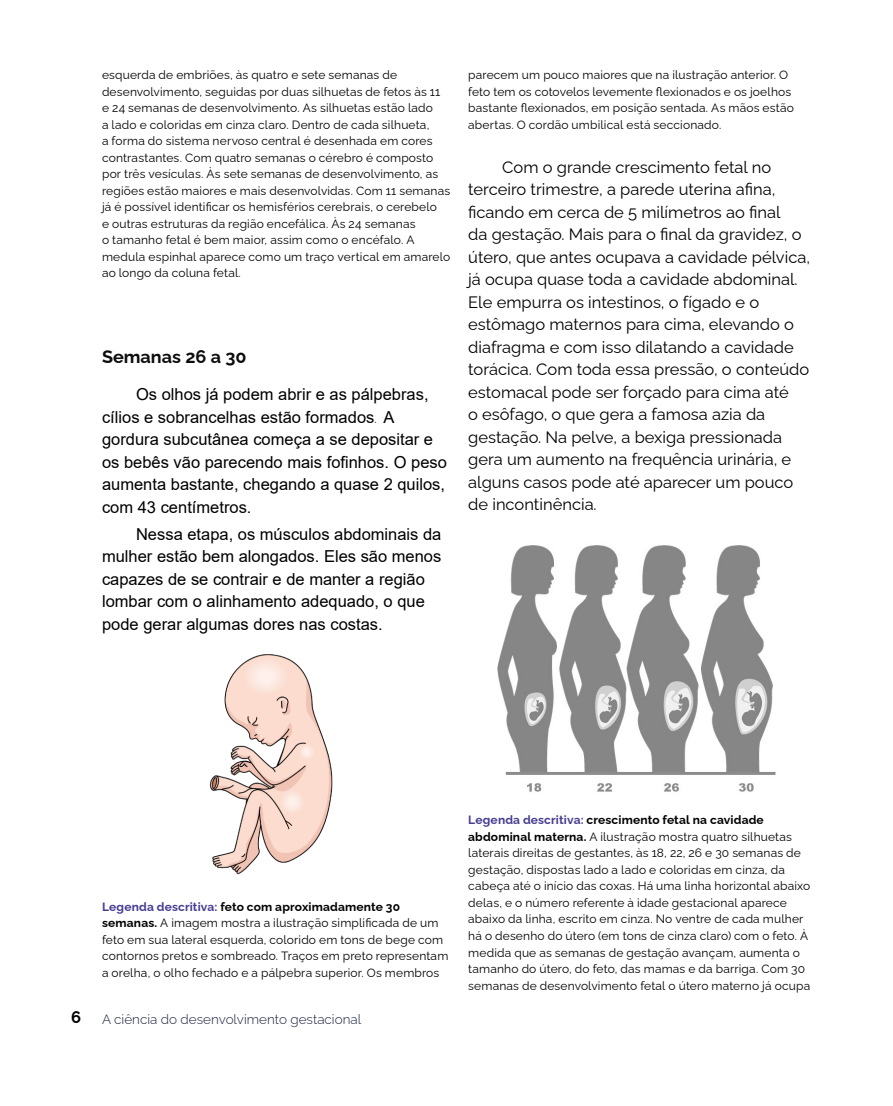
<style>
.page{position:relative;width:893px;height:1106px;background:#fff}
.page>*{position:absolute;margin:0;border:0;box-sizing:border-box;transform-origin:0 0}
.t1{font:700 18px "Raleway";color:#0d0d0d}
.t2{font:16.5px/22.5px "Raleway";color:#000}
.t3{font:16.5px/22.5px "Arial";color:#000}
.t4{font:700 16.5px "Raleway";color:#000}
.t5{font:300 13.5px "Raleway";color:#1a233f}
.t6{font:12px/16.5px "Raleway";letter-spacing:.015em;color:#000}
.s1{font-family:"Raleway";font-size:12px}
.s2{font-weight:700;color:#463d91}
.s3{font-weight:700}
</style>
<div class="page">
<img style="left:210px;top:654px;width:123px;height:221px">
<img style="left:497px;top:545px;width:279px;height:247px">
<p class="t6" style="left:102px;top:65px;width:350px">esquerda de embriões, às quatro e sete semanas de desenvolvimento, seguidas por duas silhuetas de fetos às 11 e 24 semanas de desenvolvimento. As silhuetas estão lado<br>a lado e coloridas em cinza claro. Dentro de cada silhueta,<br>a forma do sistema nervoso central é desenhada em cores contrastantes. Com quatro semanas o cérebro é composto por três vesículas. Às sete semanas de desenvolvimento, as regiões estão maiores e mais desenvolvidas. Com 11 semanas já é possível identificar os hemisférios cerebrais, o cerebelo<br>e outras estruturas da região encefálica. Às 24 semanas<br>o tamanho fetal é bem maior, assim como o encéfalo. A medula espinhal aparece como um traço vertical em amarelo ao longo da coluna fetal.</p>
<h1 class="t1" style="left:102px;top:342px;width:146px">Semanas 26 a 30</h1>
<h2 class="t3" style="left:102px;top:383px;width:346px;text-indent:34px">Os olhos já podem abrir e as pálpebras, cílios e sobrancelhas estão formados<span class="s1">.</span> A gordura subcutânea começa a se depositar e os bebês vão parecendo mais fofinhos. O peso aumenta bastante, chegando a quase 2 quilos, com 43 centímetros.</h2>
<h2 class="t3" style="left:102px;top:522px;width:341px;text-indent:34px">Nessa etapa, os músculos abdominais da mulher estão bem alongados. Eles são menos capazes de se contrair e de manter a região lombar com o alinhamento adequado, o que pode gerar algumas dores nas costas.</h2>
<p class="t6" style="left:468px;top:65px;width:327px">parecem um pouco maiores que na ilustração anterior. O feto tem os cotovelos levemente flexionados e os joelhos bastante flexionados, em posição sentada. As mãos estão abertas. O cordão umbilical está seccionado.</p>
<p class="t2" style="left:468px;top:154px;width:343px;text-indent:34px">Com o grande crescimento fetal no terceiro trimestre, a parede uterina afina, ficando em cerca de 5 milímetros ao final<br>da gestação. Mais para o final da gravidez, o útero, que antes ocupava a cavidade pélvica, já ocupa quase toda a cavidade abdominal.<br>Ele empurra os intestinos, o fígado e o estômago maternos para cima, elevando o diafragma e com isso dilatando a cavidade torácica. Com toda essa pressão, o conteúdo estomacal pode ser forçado para cima até<br>o esôfago, o que gera a famosa azia da gestação. Na pelve, a bexiga pressionada gera um aumento na frequência urinária, e alguns casos pode até aparecer um pouco de incontinência.</p>
<p class="t6" style="left:102px;top:897px;width:348px"><span class="s2">Legenda descritiva:</span> <span class="s3">feto com aproximadamente 30 semanas.</span> A imagem mostra a ilustração simplificada de um feto em sua lateral esquerda, colorido em tons de bege com contornos pretos e sombreado. Traços em preto representam a orelha, o olho fechado e a pálpebra superior. Os membros</p>
<h2 class="t4" style="left:71px;top:1003px;width:12px">6</h2>
<p class="t5" style="left:102px;top:1008px;width:261px">A ciência do desenvolvimento gestacional</p>
<p class="t6" style="left:468px;top:810px;width:344px"><span class="s2">Legenda descritiva:</span> <span class="s3">crescimento fetal na cavidade abdominal materna.</span> A ilustração mostra quatro silhuetas laterais direitas de gestantes, às 18, 22, 26 e 30 semanas de gestação, dispostas lado a lado e coloridas em cinza, da cabeça até o início das coxas. Há uma linha horizontal abaixo delas, e o número referente à idade gestacional aparece abaixo da linha, escrito em cinza. No ventre de cada mulher há o desenho do útero (em tons de cinza claro) com o feto. À medida que as semanas de gestação avançam, aumenta o tamanho do útero, do feto, das mamas e da barriga. Com 30 semanas de desenvolvimento fetal o útero materno já ocupa</p>
</div>
